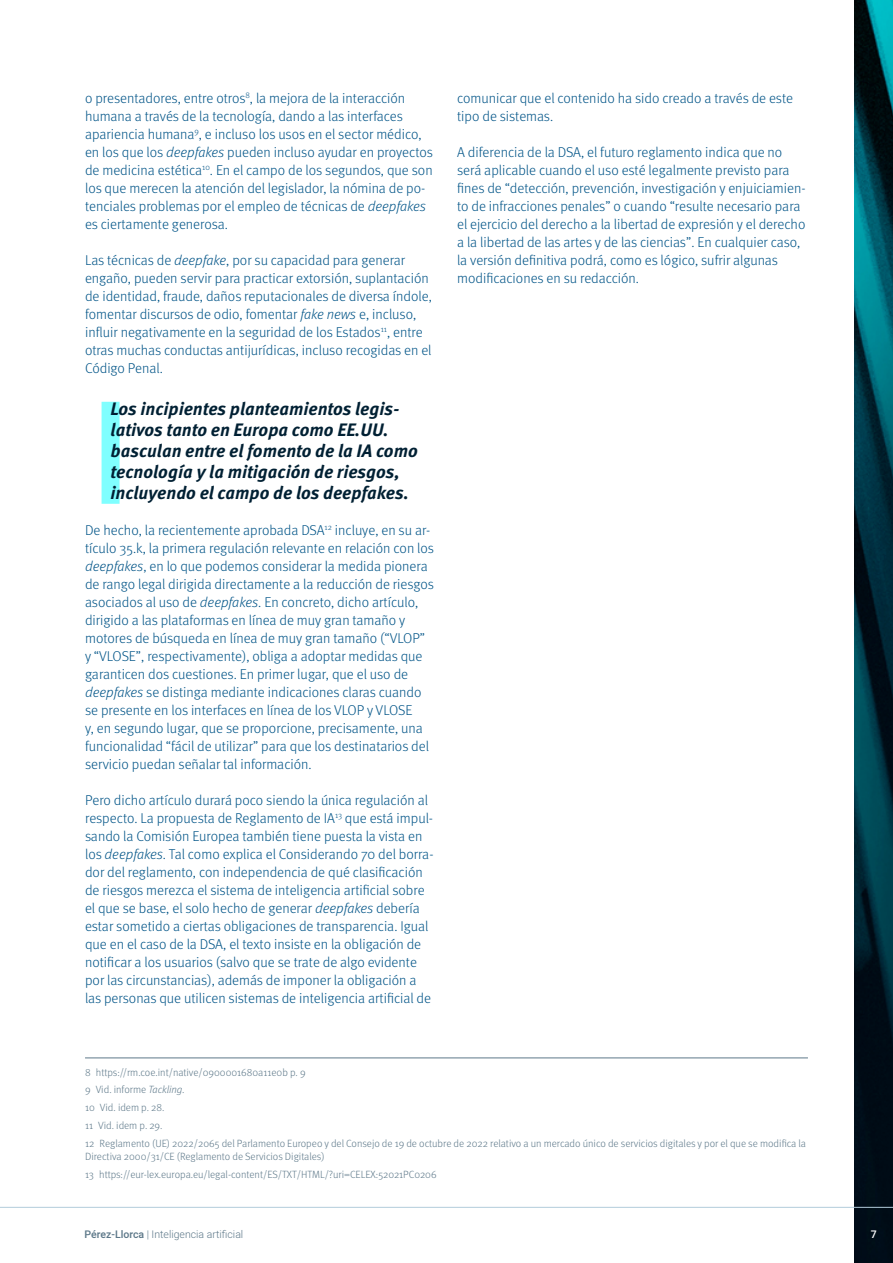
<style>
.page{position:relative;width:893px;height:1263px;background:#fff}
.page>*{position:absolute;margin:0;border:0;box-sizing:border-box;transform-origin:0 0}
.t1{font:italic 700 18px/21px "Meta Pro";color:#002033}
.t2{font:300 14.25px/18px "Meta Pro";color:#005487}
.t3{font:300 10.5px/17.7px "Meta Pro";color:#5d7889}
.t4{font:300 10.5px "Heebo";color:#5d7889}
.t5{font:500 10.5px "Heebo";color:#fff}
.s1{font-style:italic}
.s2{font-weight:500}
</style>
<div class="page">
<img style="left:855px;top:0;width:38px;height:1263px">
<hr style="left:0;top:1207px;width:893px;height:1px;background:#b3ccdb">
<div style="left:102px;top:402px;width:18px;height:102px;background:#80ffff"></div>
<hr style="left:85px;top:1057px;width:723px;height:1px;background:#5d7889">
<p class="t2" style="left:85px;top:88px;width:349px">o presentadores, entre otros<sup>8</sup>, la mejora de la interacción humana a través de la tecnología, dando a las interfaces apariencia humana<sup>9</sup>, e incluso los usos en el sector médico, en los que los <span class="s1">deepfakes</span> pueden incluso ayudar en proyectos de medicina estética<sup>10</sup>. En el campo de los segundos, que son los que merecen la atención del legislador, la nómina de po&shy;tenciales problemas por el empleo de técnicas de <span class="s1">deepfakes </span>es ciertamente generosa.</p>
<p class="t2" style="left:85px;top:250px;width:348px">Las técnicas de <span class="s1">deepfake</span>, por su capacidad para generar engaño, pueden servir para practicar extorsión, suplantación de identidad, fraude, daños reputacionales de diversa índole, fomentar discursos de odio, fomentar <span class="s1">fake news</span> e, incluso, influir negativamente en la seguridad de los Estados<sup>11</sup>, entre otras muchas conductas antijurídicas, incluso recogidas en el Código Penal.</p>
<p class="t1" style="left:111px;top:397px;width:309px">Los incipientes planteamientos legis&shy;lativos tanto en Europa como EE.UU. basculan entre el fomento de la IA como tecnología y la mitigación de riesgos, incluyendo el campo de los deepfakes.</p>
<p class="t2" style="left:85px;top:520px;width:351px">De hecho, la recientemente aprobada DSA<sup>12</sup> incluye, en su ar&shy;tículo 35.k, la primera regulación relevante en relación con los <span class="s1">deepfakes</span>, en lo que podemos considerar la medida pionera de rango legal dirigida directamente a la reducción de riesgos asociados al uso de <span class="s1">deepfakes</span>. En concreto, dicho artículo, dirigido a las plataformas en línea de muy gran tamaño y motores de búsqueda en línea de muy gran tamaño (“VLOP” y “VLOSE”, respectivamente), obliga a adoptar medidas que garanticen dos cuestiones. En primer lugar, que el uso de <span class="s1">deepfakes</span> se distinga mediante indicaciones claras cuando se presente en los interfaces en línea de los VLOP y VLOSE<br>y, en segundo lugar, que se proporcione, precisamente, una funcionalidad “fácil de utilizar” para que los destinatarios del servicio puedan señalar tal información.</p>
<p class="t2" style="left:85px;top:790px;width:350px">Pero dicho artículo durará poco siendo la única regulación al respecto. La propuesta de Reglamento de IA<sup>13</sup> que está impul&shy;sando la Comisión Europea también tiene puesta la vista en los <span class="s1">deepfakes</span>. Tal como explica el Considerando 70 del borra&shy;dor del reglamento, con independencia de qué clasificación de riesgos merezca el sistema de inteligencia artificial sobre el que se base, el solo hecho de generar <span class="s1">deepfakes</span> debería estar sometido a ciertas obligaciones de transparencia. Igual que en el caso de la DSA, el texto insiste en la obligación de notificar a los usuarios (salvo que se trate de algo evidente por las circunstancias), además de imponer la obligación a las personas que utilicen sistemas de inteligencia artificial de</p>
<p class="t2" style="left:457px;top:88px;width:337px">comunicar que el contenido ha sido creado a través de este tipo de sistemas.</p>
<p class="t2" style="left:457px;top:142px;width:350px">A diferencia de la DSA, el futuro reglamento indica que no será aplicable cuando el uso esté legalmente previsto para fines de “detección, prevención, investigación y enjuiciamien&shy;to de infracciones penales” o cuando “resulte necesario para el ejercicio del derecho a la libertad de expresión y el derecho a la libertad de las artes y de las ciencias”. En cualquier caso, la versión definitiva podrá, como es lógico, sufrir algunas modificaciones en su redacción.</p>
<p class="t3" style="left:85px;top:1063px;width:723px">8 https://rm.coe.int/native/0900001680a11e0b p. 9<br>9 Vid. informe <span class="s1">Tackling.<br></span>10 Vid. idem p. 28.<br>11 Vid. idem p. 29.<br>12 Reglamento (UE) 2022/2065 del Parlamento Europeo y del Consejo de 19 de octubre de 2022 relativo a un mercado único de servicios digitales y por el que se modifica la</p>
<p class="t3" style="left:85px;top:1147px;width:353px">Directiva 2000/31/CE (Reglamento de Servicios Digitales)<br>13 https://eur-lex.europa.eu/legal-content/ES/TXT/HTML/?uri=CELEX:52021PC0206</p>
<p class="t4" style="left:84px;top:1227px;width:160px"><span class="s2">Pérez-Llorca</span> | Inteligencia artificial</p>
<p class="t5" style="left:871px;top:1227px;width:7px">7</p>
</div>
